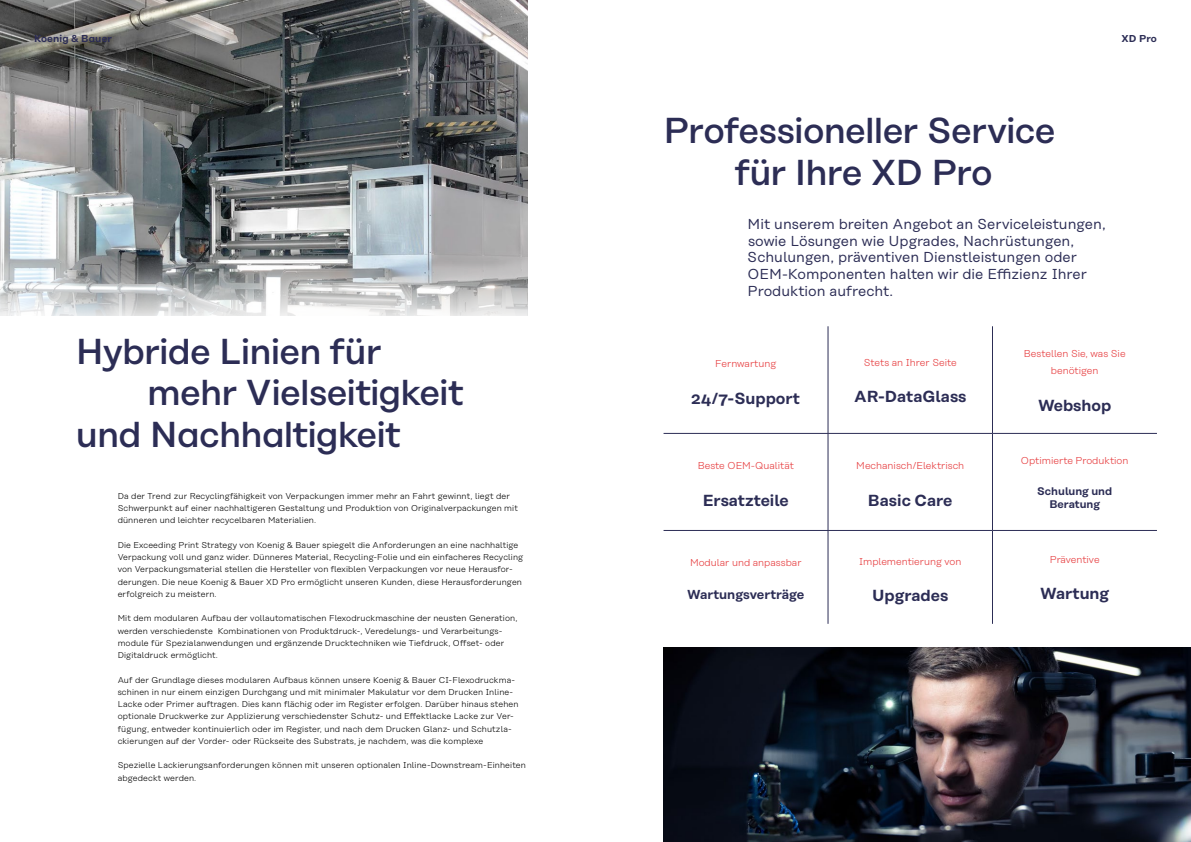
<style>
.page{position:relative;width:1191px;height:842px;background:#fff}
.page>*{position:absolute;margin:0;border:0;box-sizing:border-box;transform-origin:0 0}
.t1{font:500 36px/41.4px "Koenig&Bauer H";letter-spacing:-.025em;color:#2c2d55;text-align:center}
.t2{font:600 16px "Koenig&Bauer T";color:#2c2d55}
.t3{font:14.4px/16.6px "Koenig&Bauer T";color:#2c2d55}
.t4{font:600 13px "Koenig&Bauer T";color:#2c2d55}
.t5{font:600 11px/13.2px "Koenig&Bauer T";color:#2c2d55;text-align:center}
.t6{font:300 10px/17.3px "Koenig&Bauer T";color:#e63a3c;text-align:center}
.t7{font:600 10px "Koenig&Bauer H";letter-spacing:.015em;color:#2c2d55}
.t8{font:300 8.5px/12.2px "Koenig&Bauer T";letter-spacing:.015em;color:#000}
</style>
<div class="page">
<img style="left:0;top:0;width:527px;height:315px">
<img style="left:663px;top:648px;width:528px;height:194px">
<hr style="left:828px;top:326px;width:1px;height:107px;background:#2c2d55">
<hr style="left:992px;top:326px;width:1px;height:107px;background:#2c2d55">
<hr style="left:663px;top:433px;width:165px;height:1px;background:#2c2d55">
<hr style="left:828px;top:433px;width:164px;height:1px;background:#2c2d55">
<hr style="left:828px;top:434px;width:1px;height:96px;background:#2c2d55">
<hr style="left:992px;top:433px;width:165px;height:1px;background:#2c2d55">
<hr style="left:992px;top:434px;width:1px;height:96px;background:#2c2d55">
<hr style="left:663px;top:530px;width:165px;height:1px;background:#2c2d55">
<hr style="left:828px;top:530px;width:164px;height:1px;background:#2c2d55">
<hr style="left:828px;top:531px;width:1px;height:93px;background:#2c2d55">
<hr style="left:992px;top:530px;width:165px;height:1px;background:#2c2d55">
<hr style="left:992px;top:531px;width:1px;height:93px;background:#2c2d55">
<p class="t7" style="left:34px;top:33px;width:80px">Koenig &amp; Bauer</p>
<p class="t7" style="left:1121px;top:33px;width:37px">XD Pro</p>
<h1 class="t1" style="left:663px;top:110px;width:393px">Professioneller Service für Ihre XD Pro</h1>
<h1 class="t1" style="left:76px;top:331px;width:307px">Hybride Linien für</h1>
<h1 class="t1" style="left:147px;top:372px;width:318px">mehr Vielseitigkeit</h1>
<h1 class="t1" style="left:76px;top:414px;width:326px">und Nachhaltigkeit</h1>
<p class="t8" style="left:118px;top:490px;width:402px">Da der Trend zur Recyclingfähigkeit von Verpackungen immer mehr an Fahrt gewinnt, liegt der<br>Schwerpunkt auf einer nachhaltigeren Gestaltung und Produktion von Originalverpackungen mit dünneren und leichter recycelbaren Materialien.</p>
<p class="t8" style="left:118px;top:539px;width:407px">Die Exceeding Print Strategy von Koenig &amp; Bauer spiegelt die Anforderungen an eine nachhaltige Verpackung voll und ganz wider. Dünneres Material, Recycling-Folie und ein einfacheres Recycling von Verpackungsmaterial stellen die Hersteller von flexiblen Verpackungen vor neue Herausfor&shy;derungen. Die neue Koenig &amp; Bauer XD Pro ermöglicht unseren Kunden, diese Herausforderungen erfolgreich zu meistern.</p>
<p class="t8" style="left:118px;top:612px;width:401px">Mit dem modularen Aufbau der vollautomatischen Flexodruckmaschine der neusten Generation, werden verschiedenste Kombinationen von Produktdruck-, Veredelungs- und Verarbeitungs&shy;module für Spezialanwendungen und ergänzende Drucktechniken wie Tiefdruck, Offset- oder Digitaldruck ermöglicht.</p>
<p class="t8" style="left:118px;top:674px;width:402px">Auf der Grundlage dieses modularen Aufbaus können unsere Koenig &amp; Bauer CI-Flexodruckma&shy;schinen in nur einem einzigen Durchgang und mit minimaler Makulatur vor dem Drucken Inline-Lacke oder Primer auftragen. Dies kann flächig oder im Register erfolgen. Darüber hinaus stehen optionale Druckwerke zur Applizierung verschiedenster Schutz- und Effektlacke Lacke zur Ver&shy;fügung, entweder kontinuierlich oder im Register, und nach dem Drucken Glanz- und Schutzla&shy;ckierungen auf der Vorder- oder Rückseite des Substrats, je nachdem, was die komplexe</p>
<p class="t8" style="left:118px;top:759px;width:410px">Spezielle Lackierungsanforderungen können mit unseren optionalen Inline-Downstream-Einheiten abgedeckt werden.</p>
<h3 class="t3" style="left:747px;top:216px;width:360px">Mit unserem breiten Angebot an Serviceleistungen, sowie Lösungen wie Upgrades, Nachrüstungen, Schulungen, präventiven Dienstleistungen oder OEM-Komponenten halten wir die Effizienz Ihrer Produktion aufrecht.</h3>
<p class="t6" style="left:715px;top:355px;width:62px">Fernwartung</p>
<h2 class="t2" style="left:691px;top:389px;width:110px">24/7-Support</h2>
<p class="t6" style="left:697px;top:457px;width:98px">Beste OEM-Qualität</p>
<h2 class="t2" style="left:702px;top:491px;width:88px">Ersatzteile</h2>
<p class="t6" style="left:690px;top:554px;width:113px">Modular und anpassbar</p>
<h3 class="t4" style="left:687px;top:587px;width:119px">Wartungsverträge</h3>
<p class="t6" style="left:863px;top:353px;width:94px">Stets an Ihrer Seite</p>
<h2 class="t2" style="left:854px;top:387px;width:114px">AR-DataGlass</h2>
<p class="t6" style="left:856px;top:457px;width:109px">Mechanisch/Elektrisch</p>
<h2 class="t2" style="left:868px;top:491px;width:86px">Basic Care</h2>
<p class="t6" style="left:859px;top:553px;width:104px">Implementierung von</p>
<h2 class="t2" style="left:872px;top:586px;width:78px">Upgrades</h2>
<p class="t6" style="left:1023px;top:345px;width:103px">Bestellen Sie, was Sie benötigen</p>
<h2 class="t2" style="left:1038px;top:396px;width:75px">Webshop</h2>
<p class="t6" style="left:1021px;top:452px;width:109px">Optimierte Produktion</p>
<p class="t5" style="left:1037px;top:484px;width:76px">Schulung und<br>Beratung</p>
<p class="t6" style="left:1049px;top:551px;width:51px">Präventive</p>
<h2 class="t2" style="left:1040px;top:584px;width:71px">Wartung</h2>
</div>
